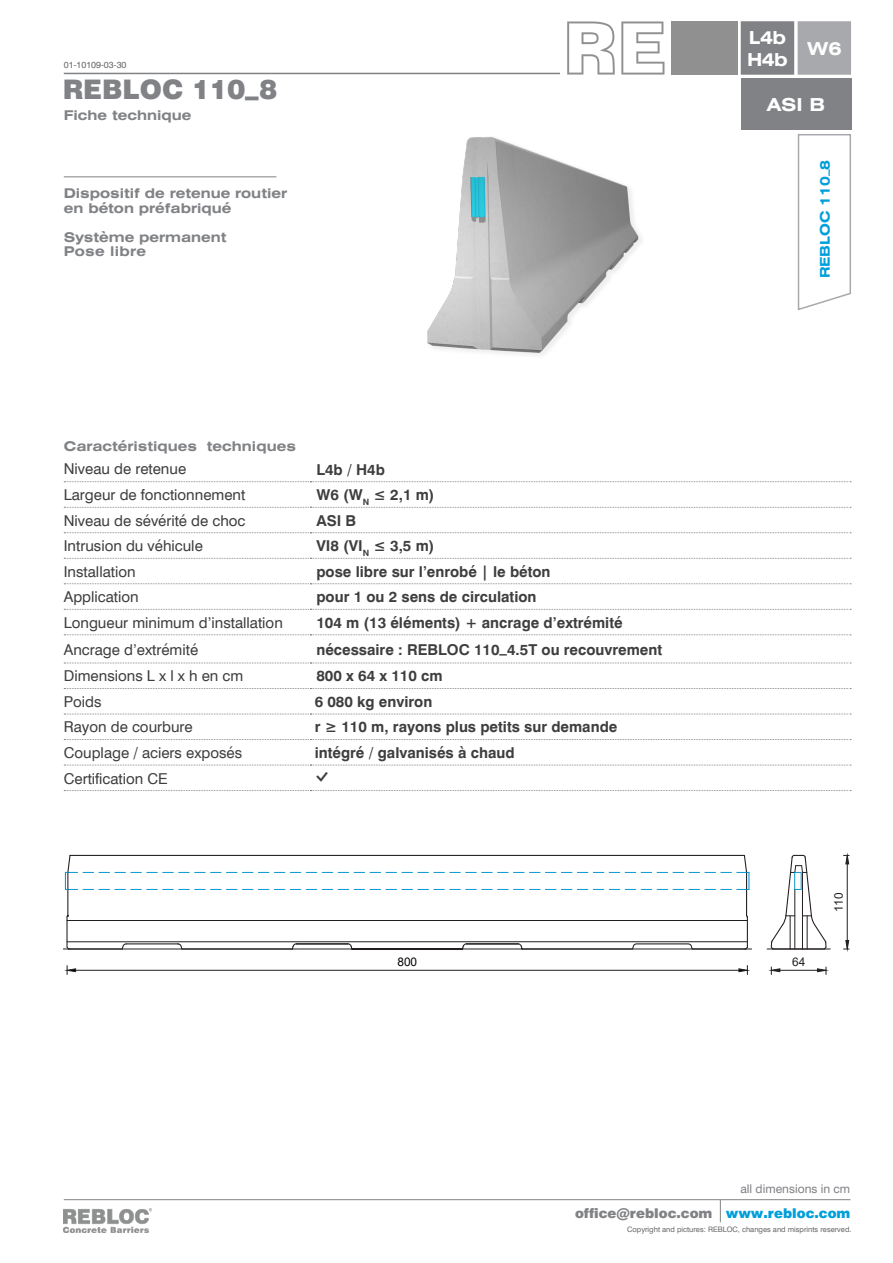
<style>
.page{position:relative;width:893px;height:1263px;background:#fff}
.page>*{position:absolute;margin:0;border:0;box-sizing:border-box;transform-origin:0 0}
.t1{font:900 27px "Swiss 721 BT";color:#808285}
.t2{font:700 expanded 18px "Swiss 721 BT";letter-spacing:-.03em;color:#fff}
.t3{font:700 15px "Swiss 721 BT";color:#3e3e3f}
.t4{font:15px "Swiss 721 BT";color:#3e3e3f}
.t5{font:700 expanded 13.5px "Swiss 721 BT";color:#808285}
.t6{font:900 13.5px "Swiss 721 BT";color:#808285}
.t7{font:700 expanded 13.5px "Swiss 721 BT";color:#009fda}
.t8{font:700 expanded 13.5px "Swiss 721 BT";letter-spacing:.02em;color:#808285}
.t9{font:12px "Swiss 721 BT";color:#808285}
.t10{font:11.85px "Arial";color:#231f20}
.t11{font:11.85px "Arial";color:#000}
.t12{font:9px "Swiss 721 BT";color:#67676a}
.t13{font:7.5px "Swiss 721 BT";color:#67676a}
.s1{color:#009fda}
</style>
<div class="page">
<hr style="left:64px;top:1199px;width:786px;height:1px;background:#808285">
<svg style="left:720px;top:1200px;width:1px;height:22px"></svg>
<img style="left:64px;top:1208px;width:87px;height:24px">
<div style="left:734px;top:1178px;width:122px;height:22px;background:#fff"></div>
<svg style="left:64px;top:481px;width:787px;height:1px"></svg>
<svg style="left:64px;top:507px;width:787px;height:1px"></svg>
<svg style="left:64px;top:532px;width:787px;height:1px"></svg>
<svg style="left:64px;top:558px;width:787px;height:1px"></svg>
<svg style="left:64px;top:583px;width:787px;height:1px"></svg>
<svg style="left:64px;top:609px;width:787px;height:1px"></svg>
<svg style="left:64px;top:634px;width:787px;height:1px"></svg>
<svg style="left:64px;top:663px;width:787px;height:1px"></svg>
<svg style="left:64px;top:688px;width:787px;height:1px"></svg>
<svg style="left:64px;top:714px;width:787px;height:1px"></svg>
<svg style="left:64px;top:739px;width:787px;height:1px"></svg>
<svg style="left:64px;top:765px;width:787px;height:1px"></svg>
<svg style="left:64px;top:790px;width:787px;height:1px"></svg>
<hr style="left:64px;top:73px;width:496px;height:1px;background:#808285">
<div style="left:671px;top:21px;width:66px;height:54px;background:#8f908f"></div>
<svg style="left:621px;top:21px;width:43px;height:54px"></svg>
<svg style="left:567px;top:21px;width:48px;height:54px"></svg>
<hr style="left:64px;top:176px;width:212px;height:1px;background:#808285">
<svg style="left:797px;top:134px;width:54px;height:177px"></svg>
<div style="left:741px;top:79px;width:110px;height:51px;background:#808285"></div>
<div style="left:741px;top:22px;width:52px;height:52px;background:#808285"></div>
<div style="left:741px;top:21px;width:53px;height:54px;border:2px solid #808285"></div>
<div style="left:798px;top:22px;width:52px;height:52px;background:#a8a9ad"></div>
<div style="left:798px;top:21px;width:53px;height:54px;border:2px solid #a8a9ad"></div>
<img style="left:427px;top:136px;width:215px;height:220px">
<hr style="left:64px;top:949px;width:688px;height:1px;background:#231f20">
<hr style="left:767px;top:949px;width:63px;height:1px;background:#231f20">
<hr style="left:76px;top:970px;width:663px;height:1px;background:#231f20">
<svg style="left:66px;top:965px;width:10px;height:9px"></svg>
<svg style="left:738px;top:965px;width:10px;height:9px"></svg>
<hr style="left:780px;top:970px;width:37px;height:1px;background:#231f20">
<svg style="left:771px;top:967px;width:10px;height:7px"></svg>
<svg style="left:817px;top:967px;width:10px;height:7px"></svg>
<hr style="left:847px;top:864px;width:1px;height:76px;background:#231f20">
<svg style="left:843px;top:940px;width:6px;height:10px"></svg>
<svg style="left:843px;top:855px;width:6px;height:10px"></svg>
<svg style="left:211px;top:889px;width:201px;height:1px"></svg>
<svg style="left:211px;top:872px;width:201px;height:1px"></svg>
<hr style="left:70px;top:855px;width:674px;height:1px;background:#231f20">
<hr style="left:67px;top:941px;width:680px;height:1px;background:#231f20">
<hr style="left:67px;top:920px;width:680px;height:1px;background:#231f20">
<hr style="left:126px;top:943px;width:52px;height:1px;background:#231f20">
<svg style="left:65px;top:854px;width:76px;height:96px"></svg>
<svg style="left:770px;top:854px;width:57px;height:96px"></svg>
<hr style="left:802px;top:872px;width:1px;height:77px;background:#231f20">
<hr style="left:794px;top:889px;width:1px;height:60px;background:#231f20">
<div style="left:794px;top:872px;width:7px;height:18px;border:1px solid #0897d3"></div>
<hr style="left:807px;top:916px;width:1px;height:33px;background:#231f20">
<hr style="left:790px;top:916px;width:1px;height:33px;background:#231f20">
<hr style="left:352px;top:948px;width:110px;height:1px;background:#231f20">
<svg style="left:498px;top:854px;width:251px;height:96px"></svg>
<hr style="left:466px;top:943px;width:52px;height:1px;background:#231f20">
<svg style="left:462px;top:943px;width:6px;height:7px"></svg>
<hr style="left:296px;top:943px;width:52px;height:1px;background:#231f20">
<svg style="left:347px;top:943px;width:6px;height:7px"></svg>
<svg style="left:177px;top:943px;width:120px;height:7px"></svg>
<p class="t12" style="left:64px;top:59px;width:64px">01-10109-03-30</p>
<p class="t1" style="left:63px;top:73px;width:216px">REBLOC 110_8</p>
<p class="t5" style="left:64px;top:107px;width:129px">Fiche technique</p>
<p class="t5" style="left:64px;top:185px;width:225px">Dispositif de retenue routier</p>
<p class="t5" style="left:64px;top:200px;width:169px">en béton préfabriqué</p>
<p class="t5" style="left:64px;top:229px;width:164px">Système permanent</p>
<p class="t8" style="left:64px;top:243px;width:84px">Pose libre</p>
<p class="t5" style="left:64px;top:438px;width:234px">Caractéristiques techniques</p>
<p class="t4" style="left:64px;top:460px;width:124px">Niveau de retenue</p>
<p class="t3" style="left:316px;top:460px;width:70px">L4b / H4b</p>
<p class="t4" style="left:64px;top:486px;width:183px">Largeur de fonctionnement</p>
<p class="t3" style="left:316px;top:486px;width:120px">W6 (W<sub>N</sub> ≤ 2,1 m)</p>
<p class="t4" style="left:64px;top:511px;width:183px">Niveau de sévérité de choc</p>
<p class="t3" style="left:316px;top:511px;width:41px">ASI B</p>
<p class="t4" style="left:64px;top:537px;width:141px">Intrusion du véhicule</p>
<p class="t3" style="left:316px;top:537px;width:120px">VI8 (VI<sub>N</sub> ≤ 3,5 m)</p>
<p class="t4" style="left:64px;top:562px;width:73px">Installation</p>
<p class="t3" style="left:316px;top:562px;width:236px">pose libre sur l’enrobé | le béton</p>
<p class="t4" style="left:64px;top:588px;width:76px">Application</p>
<p class="t3" style="left:316px;top:588px;width:222px">pour 1 ou 2 sens de circulation</p>
<p class="t4" style="left:64px;top:613px;width:221px">Longueur minimum d’installation</p>
<p class="t3" style="left:316px;top:613px;width:308px">104 m (13 éléments) + ancrage d’extrémité</p>
<p class="t4" style="left:64px;top:640px;width:136px">Ancrage d’extrémité</p>
<p class="t3" style="left:316px;top:640px;width:347px">nécessaire : REBLOC 110_4.5T ou recouvrement</p>
<p class="t4" style="left:64px;top:667px;width:181px">Dimensions L x l x h en cm</p>
<p class="t3" style="left:316px;top:667px;width:128px">800 x 64 x 110 cm</p>
<p class="t4" style="left:64px;top:692px;width:39px">Poids</p>
<p class="t3" style="left:315px;top:692px;width:119px">6 080 kg environ</p>
<p class="t4" style="left:64px;top:718px;width:131px">Rayon de courbure</p>
<p class="t3" style="left:315px;top:718px;width:304px">r ≥ 110 m, rayons plus petits sur demande</p>
<p class="t4" style="left:64px;top:743px;width:180px">Couplage / aciers exposés</p>
<p class="t3" style="left:315px;top:743px;width:201px">intégré / galvanisés à chaud</p>
<p class="t4" style="left:64px;top:769px;width:105px">Certification CE</p>
<p class="t10" style="left:76px;top:775px;width:35px">110_8</p>
<p class="t2" style="left:749px;top:27px;width:39px">L4b</p>
<p class="t2" style="left:747px;top:48px;width:42px">H4b</p>
<p class="t2" style="left:807px;top:38px;width:35px">W6</p>
<p class="t2" style="left:767px;top:94px;width:59px">ASI B</p>
<p class="t7" style="left:817px;top:278px;width:120px;rotate:-90deg">REBLOC 110_8</p>
<p class="t10" style="left:830px;top:912px;width:21px;rotate:-90deg">110</p>
<p class="t11" style="left:397px;top:953px;width:21px">800</p>
<p class="t10" style="left:792px;top:953px;width:15px">64</p>
<p class="t9" style="left:740px;top:1182px;width:111px">all dimensions in cm</p>
<p class="t6" style="left:575px;top:1205px;width:277px">office@rebloc.com <span class="s1">www.rebloc.com</span></p>
<p class="t13" style="left:627px;top:1225px;width:226px">Copyright and pictures: REBLOC, changes and misprints reserved.</p>
</div>
